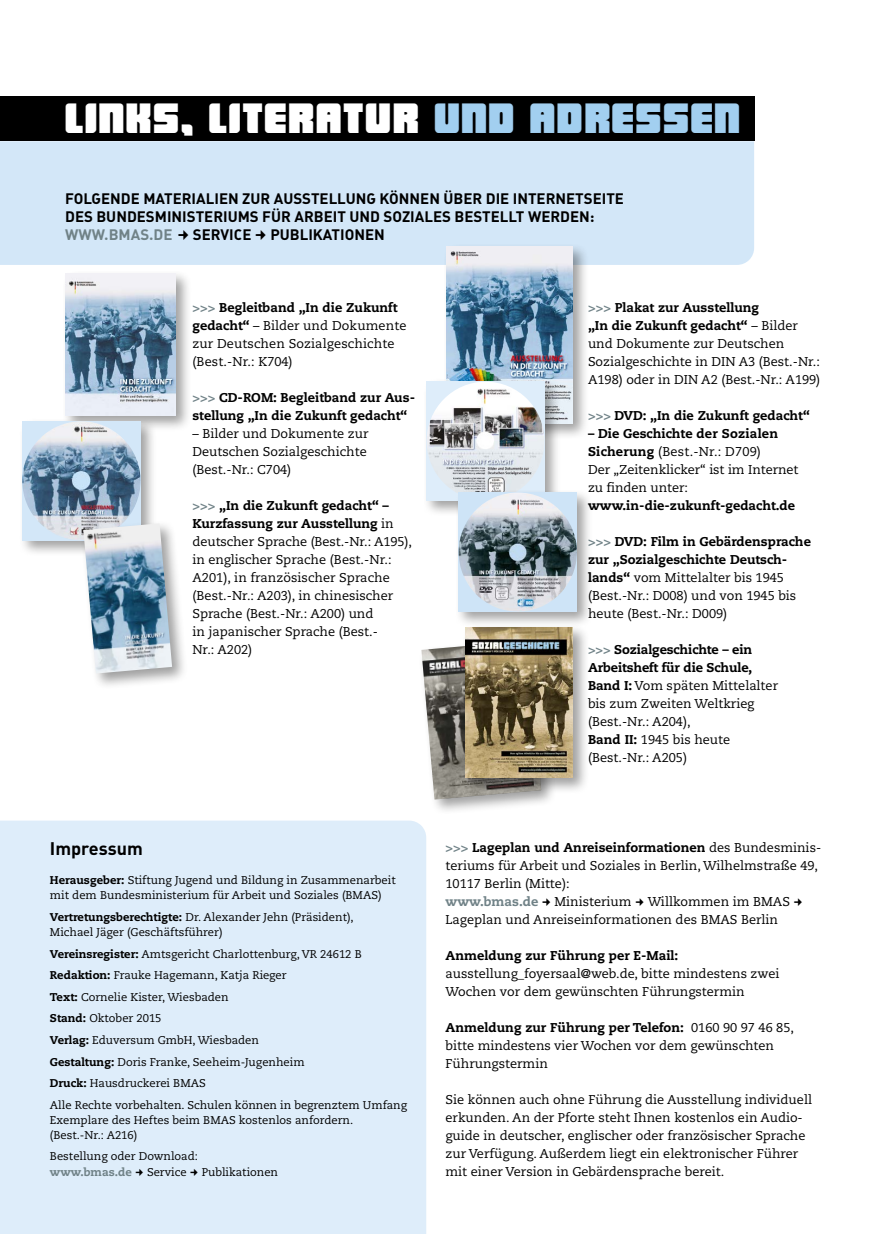
<style>
.page{position:relative;width:872px;height:1234px;background:#fff}
.page>*{position:absolute;margin:0;border:0;box-sizing:border-box;transform-origin:0 0}
.t1{font:42px "Low Rider BB";color:#fff}
.t2{font:18px "DIN Bold Alternate";color:#000}
.t3{font:15px/18px "DIN Bold Alternate";color:#000}
.t4{font:12.75px/18px "Caecilia";color:#000}
.t5{font:800 12.75px/18px "Caecilia";color:#000}
.t6{font:11.25px/15px "Caecilia";color:#000}
.s1{color:#a2cff0}
.s2{color:#708287}
.s3{font-weight:800;color:#708287}
.s4{font-weight:800}
.s5{font-weight:400}
</style>
<div class="page">
<div style="left:0;top:820px;width:426px;height:413px;background:#deedfa"></div>
<div style="left:0;top:141px;width:754px;height:124px;background:#d3e7f8"></div>
<div style="left:0;top:97px;width:754px;height:44px;background:#000"></div>
<div style="left:61px;top:269px;width:131px;height:163px;background:#000;opacity:.38"></div>
<img style="left:65px;top:273px;width:110px;height:142px">
<div style="left:418px;top:637px;width:139px;height:178px;background:#000;opacity:.38"></div>
<div style="left:18px;top:417px;width:139px;height:139px;background:#000;opacity:.38"></div>
<div style="left:22px;top:421px;width:118px;height:119px;background:#d3e7f8"></div>
<div style="left:80px;top:520px;width:108px;height:169px;background:#000;opacity:.38"></div>
<div style="left:442px;top:243px;width:147px;height:196px;background:#000;opacity:.38"></div>
<img style="left:22px;top:421px;width:118px;height:119px;border-radius:59px">
<img style="left:83px;top:523px;width:89px;height:150px">
<img style="left:446px;top:247px;width:126px;height:176px">
<div style="left:422px;top:377px;width:139px;height:140px;background:#000;opacity:.38"></div>
<div style="left:426px;top:381px;width:118px;height:119px;background:#deedfa"></div>
<img style="left:426px;top:381px;width:118px;height:119px;border-radius:59px">
<div style="left:455px;top:488px;width:138px;height:140px;background:#000;opacity:.38"></div>
<div style="left:458px;top:492px;width:119px;height:119px;background:#cee4f7"></div>
<img style="left:458px;top:492px;width:119px;height:119px;border-radius:59px">
<img style="left:421px;top:640px;width:120px;height:159px">
<div style="left:462px;top:623px;width:127px;height:171px;background:#000;opacity:.38"></div>
<img style="left:465px;top:627px;width:108px;height:150px">
<svg style="left:178px;top:230px;width:10px;height:10px"></svg>
<svg style="left:256px;top:230px;width:10px;height:10px"></svg>
<svg style="left:136px;top:1168px;width:7px;height:7px"></svg>
<svg style="left:191px;top:1168px;width:7px;height:7px"></svg>
<h2 class="t1" style="left:64px;top:94px;width:678px">LINKS, LITERATUR <span class="s1">UND ADRESSEN</span></h2>
<p class="t3" style="left:65px;top:189px;width:560px">FOLGENDE MATERIALIEN ZUR AUSSTELLUNG KÖNNEN ÜBER DIE INTERNETSEITE<br>DES BUNDESMINISTERIUMS FÜR ARBEIT UND SOZIALES BESTELLT WERDEN:<br><span class="s2">WWW.BMAS.DE</span></p>
<p class="t3" style="left:193px;top:225px;width:60px">SERVICE</p>
<p class="t3" style="left:270px;top:225px;width:116px">PUBLIKATIONEN</p>
<p class="t4" style="left:192px;top:298px;width:216px"><span class="s3">&gt;&gt;&gt;</span> <span class="s4">Begleitband „In die Zukunft gedacht“</span> – Bilder und Dokumente zur Deutschen Sozialgeschichte</p>
<p class="t4" style="left:192px;top:352px;width:102px">(Best.-Nr.: K704)</p>
<p class="t5" style="left:192px;top:388px;width:224px"><span class="s2">&gt;&gt;&gt;</span> CD-ROM: Begleitband zur Aus&shy;stellung „In die Zukunft gedacht“</p>
<p class="t4" style="left:192px;top:424px;width:177px">– Bilder und Dokumente zur<br>Deutschen Sozialgeschichte</p>
<p class="t4" style="left:192px;top:460px;width:100px">(Best.-Nr.: C704)</p>
<p class="t4" style="left:192px;top:496px;width:221px"><span class="s3">&gt;&gt;&gt;</span> <span class="s4">„In die Zukunft gedacht“ –<br>Kurzfassung zur Ausstellung</span> in deutscher Sprache (Best.-Nr.: A195), in englischer Sprache (Best.-Nr.:<br>A201), in französischer Sprache (Best.-Nr.: A203), in chinesischer<br>Sprache (Best.-Nr.: A200) und<br>in japanischer Sprache (Best.-<br>Nr.: A202)</p>
<h2 class="t2" style="left:50px;top:836px;width:94px">IMPRESSUM</h2>
<h3 class="t6" style="left:50px;top:872px;width:347px"><span class="s4">Herausgeber:</span> Stiftung Jugend und Bildung in Zusammenarbeit</h3>
<p class="t6" style="left:50px;top:887px;width:333px">mit dem Bundesministerium für Arbeit und Soziales (BMAS)</p>
<h3 class="t6" style="left:50px;top:909px;width:305px"><span class="s4">Vertretungsberechtigte:</span> Dr. Alexander Jehn (Präsident),</h3>
<p class="t6" style="left:50px;top:924px;width:174px">Michael Jäger (Geschäftsführer)</p>
<h3 class="t6" style="left:50px;top:946px;width:313px"><span class="s4">Vereinsregister:</span> Amtsgericht Charlottenburg, VR 24612 B</h3>
<h3 class="t6" style="left:50px;top:967px;width:238px"><span class="s4">Redaktion:</span> Frauke Hagemann, Katja Rieger</h3>
<h3 class="t6" style="left:50px;top:989px;width:180px"><span class="s4">Text:</span> Cornelie Kister, Wiesbaden</h3>
<h3 class="t6" style="left:50px;top:1010px;width:113px"><span class="s4">Stand:</span> Oktober 2015</h3>
<h3 class="t6" style="left:50px;top:1032px;width:210px"><span class="s4">Verlag:</span> Eduversum GmbH, Wiesbaden</h3>
<h3 class="t6" style="left:50px;top:1054px;width:256px"><span class="s4">Gestaltung:</span> Doris Franke, Seeheim-Jugenheim</h3>
<h3 class="t6" style="left:50px;top:1075px;width:157px"><span class="s4">Druck:</span> Hausdruckerei BMAS</h3>
<p class="t6" style="left:50px;top:1097px;width:358px">Alle Rechte vorbehalten. Schulen können in begrenztem Umfang<br>Exemplare des Heftes beim BMAS kostenlos anfordern. (Best.-Nr.: A216)</p>
<p class="t6" style="left:50px;top:1148px;width:149px;line-height:15.8px">Bestellung oder Download: <span class="s3">www.bmas.de</span></p>
<p class="t6" style="left:147px;top:1164px;width:41px">Service</p>
<p class="t6" style="left:202px;top:1164px;width:78px">Publikationen</p>
<p class="t4" style="left:588px;top:298px;width:234px"><span class="s3">&gt;&gt;&gt;</span> <span class="s4">Plakat zur Ausstellung<br>„In die Zukunft gedacht“</span> – Bilder und Dokumente zur Deutschen Sozialgeschichte in DIN A3 (Best.-Nr.:<br>A198) oder in DIN A2 (Best.-Nr.: A199)</p>
<p class="t5" style="left:588px;top:406px;width:223px"><span class="s2">&gt;&gt;&gt;</span> DVD: „In die Zukunft gedacht“</p>
<p class="t5" style="left:588px;top:424px;width:212px">– Die Geschichte der Sozialen<br>Sicherung <span class="s5">(Best.-Nr.: D709)<br>Der „Zeitenklicker“ ist im Internet zu finden unter: </span>www.in-die-zukunft-gedacht.de</p>
<p class="t4" style="left:588px;top:532px;width:224px"><span class="s3">&gt;&gt;&gt;</span> <span class="s4">DVD: Film in Gebärdensprache zur „Sozialgeschichte Deutsch&shy;lands“</span> vom Mittelalter bis 1945 (Best.-Nr.: D008) und von 1945 bis heute (Best.-Nr.: D009)</p>
<p class="t4" style="left:588px;top:640px;width:192px"><span class="s3">&gt;&gt;&gt;</span> <span class="s4">Sozialgeschichte – ein<br>Arbeitsheft für die Schule,<br>Band I:</span> Vom späten Mittelalter bis zum Zweiten Weltkrieg (Best.-Nr.: A204),<br><span class="s4">Band II:</span> 1945 bis heute (Best.-Nr.: A205)</p>
<p class="t4" style="left:445px;top:838px;width:377px"><span class="s3">&gt;&gt;&gt;</span> <span class="s4">Lageplan und Anreiseinformationen</span> des Bundesminis&shy;teriums für Arbeit und Soziales in Berlin, Wilhelmstraße 49, 10117 Berlin (Mitte):<br><span class="s3">www.bmas.de</span></p>
<p class="t4" style="left:554px;top:892px;width:79px">Ministerium</p>
<p class="t4" style="left:445px;top:893px;width:346px;line-height:17.2px;text-indent:202px">Willkommen im BMAS<br>Lageplan und Anreiseinformationen des BMAS Berlin</p>
<p class="t4" style="left:445px;top:946px;width:335px"><span class="s4">Anmeldung zur Führung per E-Mail: </span>ausstellung_foyersaal@web.de, bitte mindestens zwei<br>Wochen vor dem gewünschten Führungstermin</p>
<p class="t4" style="left:445px;top:1018px;width:350px"><span class="s4">Anmeldung zur Führung per Telefon:</span> 0160 90 97 46 85, bitte mindestens vier Wochen vor dem gewünschten<br>Führungstermin</p>
<p class="t4" style="left:445px;top:1090px;width:368px">Sie können auch ohne Führung die Ausstellung individuell erkunden. An der Pforte steht Ihnen kostenlos ein Audio&shy;guide in deutscher, englischer oder französischer Sprache zur Verfügung. Außerdem liegt ein elektronischer Führer mit einer Version in Gebärdensprache bereit.</p>
</div>
